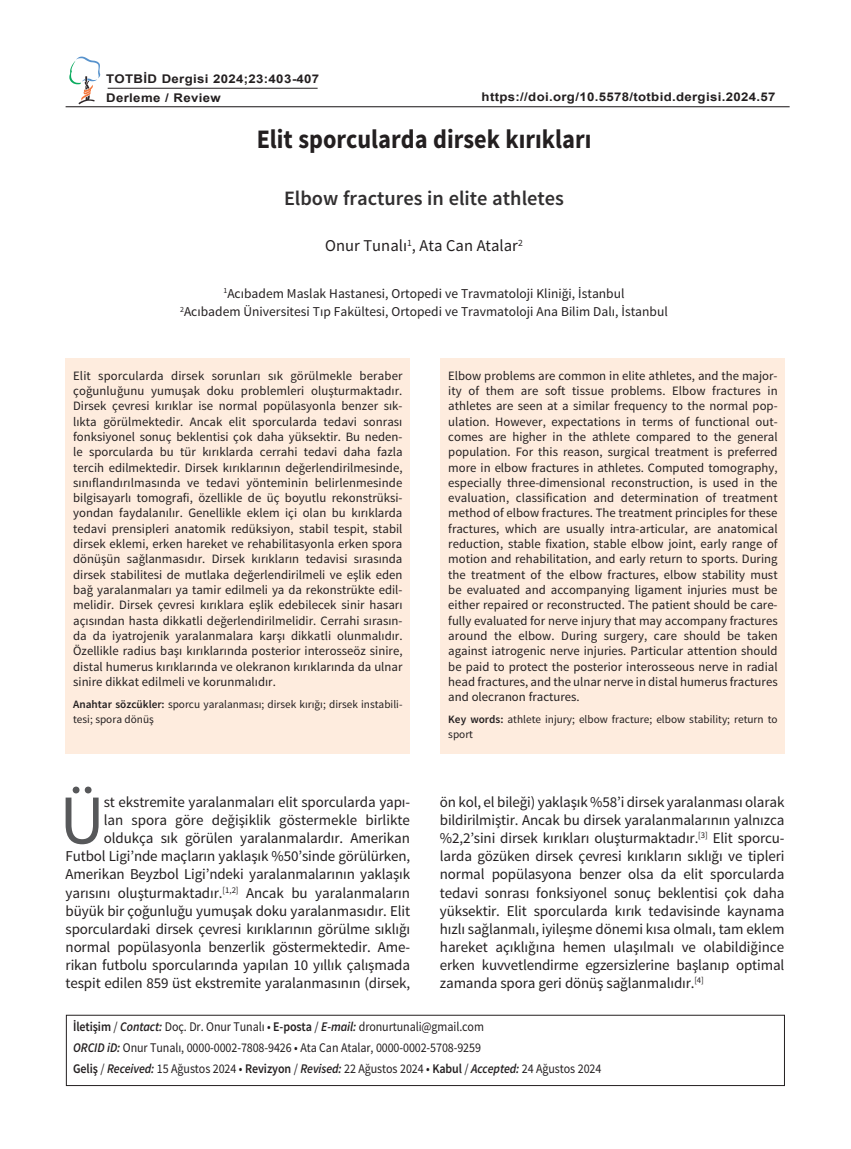
<style>
.page{position:relative;width:851px;height:1149px;background:#fff}
.page>*{position:absolute;margin:0;border:0;box-sizing:border-box;transform-origin:0 0}
.t1{font:69.9px "Source Sans Pro";color:#57585a}
.t2{font:700 26.7px "Source Sans Pro";color:#231f20;scale:.91 1}
.t3{font:600 20.4px "Source Sans Pro";color:#312f30}
.t4{font:16.5px "Source Sans Pro";color:#231f20}
.t5{font:15px/18px "Source Sans Pro";letter-spacing:-.01em;color:#231f20;text-align:right}
.t6{font:13.5px/18.5px "Source Sans Pro";color:#231f20;text-align:center}
.t7{font:13.2px/20.9px "Source Sans Pro";letter-spacing:-.01em;color:#231f20;scale:.91 1}
.t8{font:12.75px/15.3px "Source Sans Pro";color:#231f20;text-align:justify}
.t9{font:700 12px/18.8px "Arial";letter-spacing:.025em;color:#231f20;scale:1.1 1}
.t10{font:11.25px/15.3px "Source Sans Pro";color:#231f20}
.s1{font-weight:600}
.s2{font-weight:600;font-style:italic}
</style>
<div class="page">
<div style="left:440px;top:358px;width:345px;height:395px;background:#feecde"></div>
<div style="left:66px;top:358px;width:344px;height:395px;background:#feecde"></div>
<svg style="left:69px;top:57px;width:31px;height:47px"></svg>
<hr style="left:108px;top:88px;width:209px;height:1px;background:#231f20">
<hr style="left:66px;top:106px;width:723px;height:1px;background:#231f20">
<div style="left:66px;top:1014px;width:718px;height:71px;border:1px solid #231f20"></div>
<p class="t9" style="left:106px;top:70px;width:195px">TOTBİD Dergisi 2024;23:403-407<br>Derleme / Review</p>
<p class="t9" style="left:481px;top:88px;width:268px">https://doi.org/10.5578/totbid.dergisi.2024.57</p>
<h2 class="t2" style="left:257px;top:122px;width:369px">Elit sporcularda dirsek kırıkları</h2>
<h3 class="t3" style="left:284px;top:186px;width:281px">Elbow fractures in elite athletes</h3>
<p class="t4" style="left:325px;top:236px;width:199px">Onur Tunalı<sup>1</sup>, Ata Can Atalar<sup>2</sup></p>
<p class="t6" style="left:180px;top:284px;width:489px"><sup>1</sup>Acıbadem Maslak Hastanesi, Ortopedi ve Travmatoloji Kliniği, İstanbul<br><sup>2</sup>Acıbadem Üniversitesi Tıp Fakültesi, Ortopedi ve Travmatoloji Ana Bilim Dalı, İstanbul</p>
<p class="t8" style="left:73px;top:368px;width:331px">Elit sporcularda dirsek sorunları sık görülmekle beraber çoğunluğunu yumuşak doku problemleri oluşturmaktadır.<br>Dirsek çevresi kırıklar ise normal popülasyonla benzer sık&shy;lıkta görülmektedir. Ancak elit sporcularda tedavi sonrası fonksiyonel sonuç beklentisi çok daha yüksektir. Bu neden&shy;le sporcularda bu tür kırıklarda cerrahi tedavi daha fazla tercih edilmektedir. Dirsek kırıklarının değerlendirilmesinde, sınıflandırılmasında ve tedavi yönteminin belirlenmesinde bilgisayarlı tomografi, özellikle de üç boyutlu rekonstrüksi&shy;yondan faydalanılır. Genellikle eklem içi olan bu kırıklarda tedavi prensipleri anatomik redüksiyon, stabil tespit, stabil dirsek eklemi, erken hareket ve rehabilitasyonla erken spora dönüşün sağlanmasıdır. Dirsek kırıkların tedavisi sırasında dirsek stabilitesi de mutlaka değerlendirilmeli ve eşlik eden bağ yaralanmaları ya tamir edilmeli ya da rekonstrükte edil&shy;melidir. Dirsek çevresi kırıklara eşlik edebilecek sinir hasarı açısından hasta dikkatli değerlendirilmelidir. Cerrahi sırasın&shy;da da iyatrojenik yaralanmalara karşı dikkatli olunmalıdır.<br>Özellikle radius başı kırıklarında posterior interosseöz sinire, distal humerus kırıklarında ve olekranon kırıklarında da ulnar sinire dikkat edilmeli ve korunmalıdır.</p>
<p class="t10" style="left:73px;top:696px;width:331px"><span class="s1">Anahtar sözcükler:</span> sporcu yaralanması; dirsek kırığı; dirsek instabili&shy;tesi; spora dönüş</p>
<p class="t8" style="left:448px;top:368px;width:331px">Elbow problems are common in elite athletes, and the major&shy;ity of them are soft tissue problems. Elbow fractures in athletes are seen at a similar frequency to the normal pop&shy;ulation. However, expectations in terms of functional out&shy;comes are higher in the athlete compared to the general population. For this reason, surgical treatment is preferred more in elbow fractures in athletes. Computed tomography, especially three-dimensional reconstruction, is used in the evaluation, classification and determination of treatment method of elbow fractures. The treatment principles for these fractures, which are usually intra-articular, are anatomical reduction, stable fixation, stable elbow joint, early range of motion and rehabilitation, and early return to sports. During the treatment of the elbow fractures, elbow stability must be evaluated and accompanying ligament injuries must be either repaired or reconstructed. The patient should be care&shy;fully evaluated for nerve injury that may accompany fractures around the elbow. During surgery, care should be taken against iatrogenic nerve injuries. Particular attention should be paid to protect the posterior interosseous nerve in radial head fractures, and the ulnar nerve in distal humerus fractures and olecranon fractures.</p>
<p class="t10" style="left:448px;top:711px;width:331px"><span class="s1">Key words:</span> athlete injury; elbow fracture; elbow stability; return to sport</p>
<h1 class="t1" style="left:60px;top:776px;width:46px">Ü</h1>
<p class="t5" style="left:66px;top:793px;width:346px">st ekstremite yaralanmaları elit sporcularda yapı-<br>lan spora göre değişiklik göstermekle birlikte oldukça sık görülen yaralanmalardır. Amerikan Futbol Ligi’nde maçların yaklaşık %50’sinde görülürken, Amerikan Beyzbol Ligi’ndeki yaralanmalarının yaklaşık yarısını oluşturmaktadır.<sup>[1,2]</sup> Ancak bu yaralanmaların büyük bir çoğunluğu yumuşak doku yaralanmasıdır. Elit sporculardaki dirsek çevresi kırıklarının görülme sıklığı normal popülasyonla benzerlik göstermektedir. Ame&shy;rikan futbolu sporcularında yapılan 10 yıllık çalışmada tespit edilen 859 üst ekstremite yaralanmasının (dirsek,</p>
<p class="t5" style="left:440px;top:793px;width:346px;text-align:justify">ön kol, el bileği) yaklaşık %58’i dirsek yaralanması olarak bildirilmiştir. Ancak bu dirsek yaralanmalarının yalnızca %2,2’sini dirsek kırıkları oluşturmaktadır.<sup>[3]</sup> Elit sporcu&shy;larda gözüken dirsek çevresi kırıkların sıklığı ve tipleri normal popülasyona benzer olsa da elit sporcularda tedavi sonrası fonksiyonel sonuç beklentisi çok daha yüksektir. Elit sporcularda kırık tedavisinde kaynama hızlı sağlanmalı, iyileşme dönemi kısa olmalı, tam eklem hareket açıklığına hemen ulaşılmalı ve olabildiğince erken kuvvetlendirme egzersizlerine başlanıp optimal zamanda spora geri dönüş sağlanmalıdır.<sup>[4]</sup></p>
<p class="t7" style="left:73px;top:1016px;width:582px"><span class="s1">İletişim</span> / <span class="s2">Contact:</span> Doç. Dr. Onur Tunalı • <span class="s1">E-posta</span> / <span class="s2">E-mail:</span> dronurtunali@gmail.com<br><span class="s2">ORCID iD:</span> Onur Tunalı, 0000-0002-7808-9426 • Ata Can Atalar, 0000-0002-5708-9259<br><span class="s1">Geliş</span> / <span class="s2">Received:</span> 15 Ağustos 2024 • <span class="s1">Revizyon</span> / <span class="s2">Revised:</span> 22 Ağustos 2024 • <span class="s1">Kabul</span> / <span class="s2">Accepted:</span> 24 Ağustos 2024</p>
</div>
